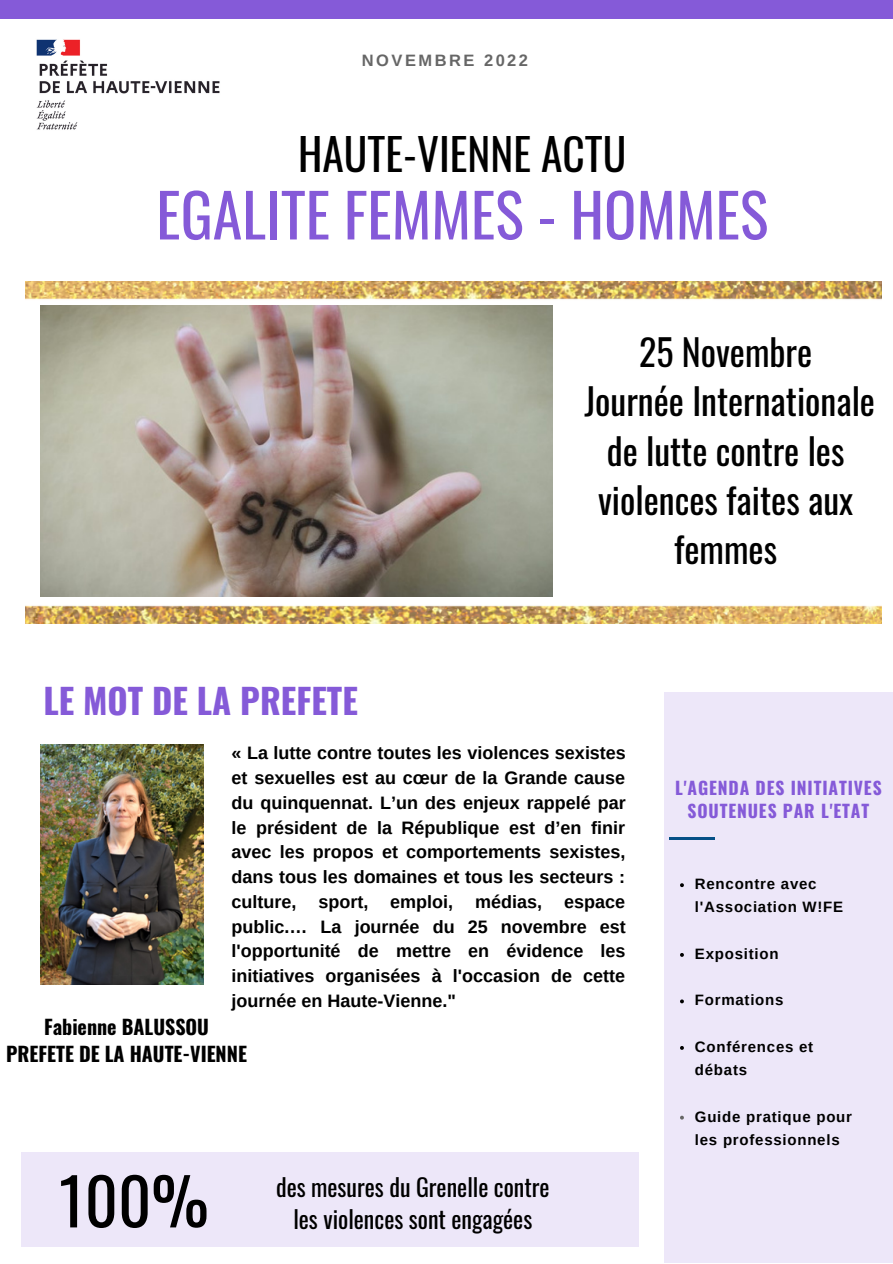
<style>
.page{position:relative;width:893px;height:1264px;background:#fff}
.page>*{position:absolute;margin:0;border:0;box-sizing:border-box;transform-origin:0 0}
.t1{font:64.5px "Oswald";color:#000}
.t2{font:60px "Oswald";color:#855ad8}
.t3{font:43.5px "Oswald";color:#000}
.t4{font:36px/49.5px "Oswald";color:#000;text-align:center}
.t5{font:700 34.65px "Oswald";color:#855ad8}
.t6{font:24px "Oswald";color:#000}
.t7{font:700 19.95px "Oswald";color:#000}
.t8{font:700 18px/24.8px "Arimo";color:#000;text-align:justify}
.t9{font:700 17.55px "Oswald";letter-spacing:.05em;color:#855ad8}
.t10{font:700 16.5px "Arimo";letter-spacing:.15em;color:#666}
.t11{font:700 15px/23.2px "Arimo";letter-spacing:.05em;color:#000}
</style>
<div class="page">
<div style="left:0;top:0;width:892px;height:19px;background:#855ad8"></div>
<div style="left:664px;top:692px;width:228px;height:570px;background:#ede7f9"></div>
<svg style="left:680px;top:883px;width:3px;height:4px"></svg>
<svg style="left:680px;top:999px;width:3px;height:4px"></svg>
<hr style="left:669px;top:836px;width:45px;height:3px;background:#055087">
<img style="left:26px;top:281px;width:855px;height:342px">
<img style="left:36px;top:39px;width:184px;height:91px">
<div style="left:22px;top:1152px;width:617px;height:94px;background:#ede7f9"></div>
<img style="left:41px;top:744px;width:163px;height:240px">
<p class="t10" style="left:362px;top:51px;width:168px">NOVEMBRE 2022</p>
<p class="t3" style="left:298px;top:120px;width:330px">HAUTE-VIENNE ACTU</p>
<p class="t2" style="left:156px;top:168px;width:613px">EGALITE FEMMES - HOMMES</p>
<p class="t5" style="left:43px;top:674px;width:316px">LE MOT DE LA PREFETE</p>
<p class="t4" style="left:639px;top:325px;width:175px">25 Novembre</p>
<p class="t4" style="left:584px;top:375px;width:292px">Journée Internationale de lutte contre les violences faites aux femmes</p>
<p class="t8" style="left:231px;top:740px;width:396px">« La lutte contre toutes les violences sexistes et sexuelles est au cœur de la Grande cause du quinquennat. L’un des enjeux rappelé par le président de la République est d’en finir avec les propos et comportements sexistes, dans tous les domaines et tous les secteurs : culture, sport, emploi, médias, espace public.… La journée du 25 novembre est l'opportunité de mettre en évidence les initiatives organisées à l'occasion de cette journée en Haute-Vienne."</p>
<p class="t7" style="left:44px;top:1010px;width:166px">Fabienne BALUSSOU</p>
<p class="t7" style="left:6px;top:1037px;width:242px">PREFETE DE LA HAUTE-VIENNE</p>
<p class="t1" style="left:59px;top:1150px;width:151px">100%</p>
<p class="t6" style="left:276px;top:1167px;width:275px">des mesures du Grenelle contre</p>
<p class="t6" style="left:293px;top:1200px;width:240px">les violences sont engagées</p>
<p class="t9" style="left:675px;top:773px;width:208px">L'AGENDA DES INITIATIVES</p>
<p class="t9" style="left:687px;top:797px;width:183px">SOUTENUES PAR L'ETAT</p>
<p class="t11" style="left:694px;top:872px;width:150px">Rencontre avec l'Association W!FE</p>
<p class="t11" style="left:694px;top:941px;width:85px">Exposition</p>
<p class="t11" style="left:694px;top:988px;width:90px">Formations</p>
<p class="t11" style="left:694px;top:1034px;width:120px">Conférences et débats</p>
<p class="t11" style="left:694px;top:1104px;width:159px">Guide pratique pour les professionnels</p>
</div>
